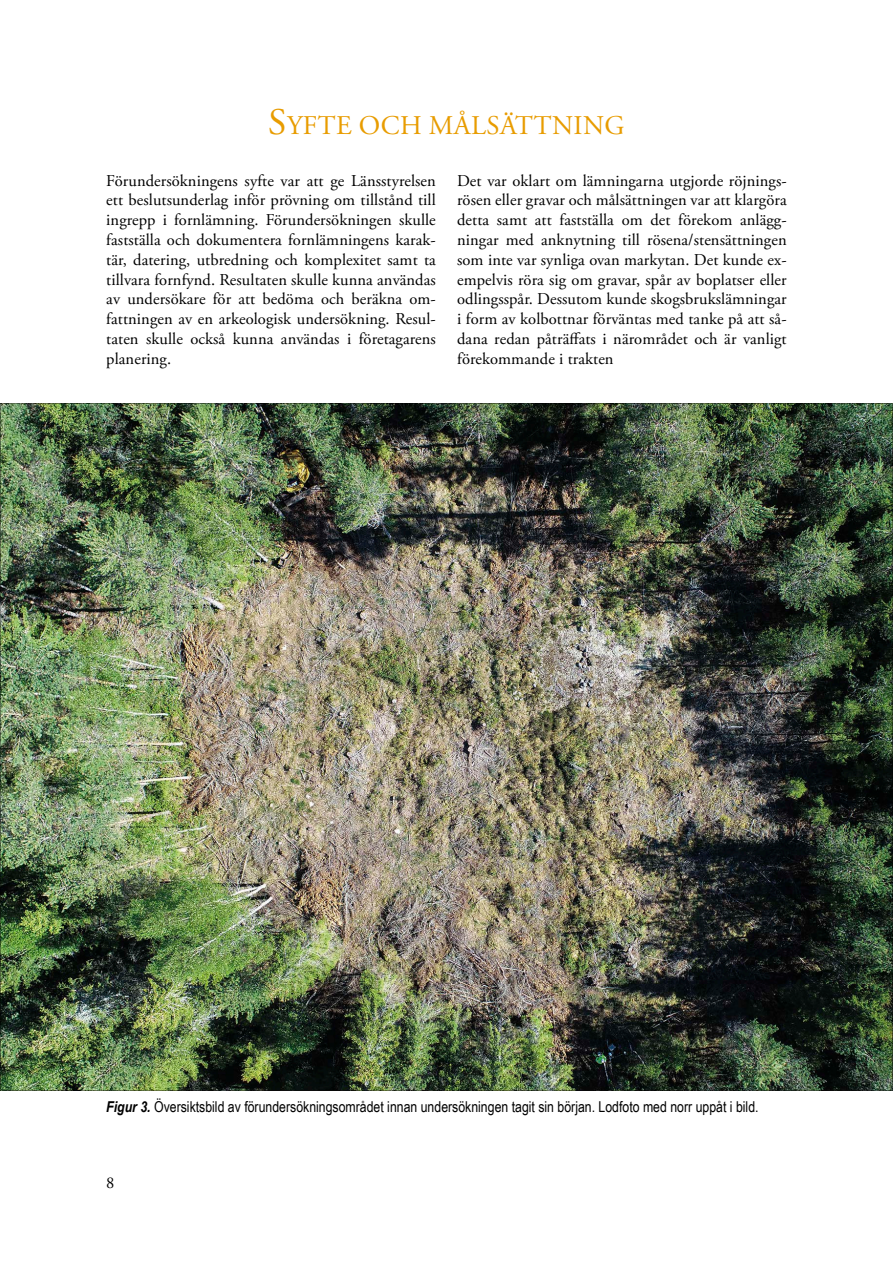
<style>
.page{position:relative;width:893px;height:1263px;background:#fff}
.page>*{position:absolute;margin:0;border:0;box-sizing:border-box;transform-origin:0 0}
.t1{font:27px "Adobe Garamond Pro";letter-spacing:.015em;color:#e89c00}
.t2{font:16.5px/19.8px "Adobe Garamond Pro";letter-spacing:-.015em;color:#000;text-align:justify}
.t3{font:15px "Arial Narrow";color:#000}
.s1{font-size:37.5px}
.s2{font-weight:700;font-style:italic}
</style>
<div class="page">
<img style="left:0;top:403px;width:893px;height:688px">
<h1 class="t1" style="left:268px;top:109px;width:358px"><span class="s1">S</span>YFTE OCH MÅLSÄTTNING</h1>
<p class="t2" style="left:106px;top:171px;width:331px">Förundersökningens syfte var att ge Länsstyrelsen ett beslutsunderlag inför prövning om tillstånd till ingrepp i fornlämning. Förundersökningen skulle fastställa och dokumentera fornlämningens karak&shy;tär, datering, utbredning och komplexitet samt ta tillvara fornfynd. Resultaten skulle kunna användas av undersökare för att bedöma och beräkna om&shy;fattningen av en arkeologisk undersökning. Resul&shy;taten skulle också kunna användas i företagarens planering.</p>
<p class="t2" style="left:457px;top:171px;width:331px">Det var oklart om lämningarna utgjorde röjnings&shy;rösen eller gravar och målsättningen var att klargöra detta samt att fastställa om det förekom anlägg&shy;ningar med anknytning till rösena/stensättningen som inte var synliga ovan markytan. Det kunde ex&shy;empelvis röra sig om gravar, spår av boplatser eller odlingsspår. Dessutom kunde skogsbrukslämningar i form av kolbottnar förväntas med tanke på att så&shy;dana redan påträffats i närområdet och är vanligt förekommande i trakten</p>
<p class="t3" style="left:106px;top:1096px;width:654px"><span class="s2">Figur 3.</span> Översiktsbild av förundersökningsområdet innan undersökningen tagit sin början. Lodfoto med norr uppåt i bild.</p>
<p class="t2" style="left:106px;top:1173px;width:10px">8</p>
</div>
